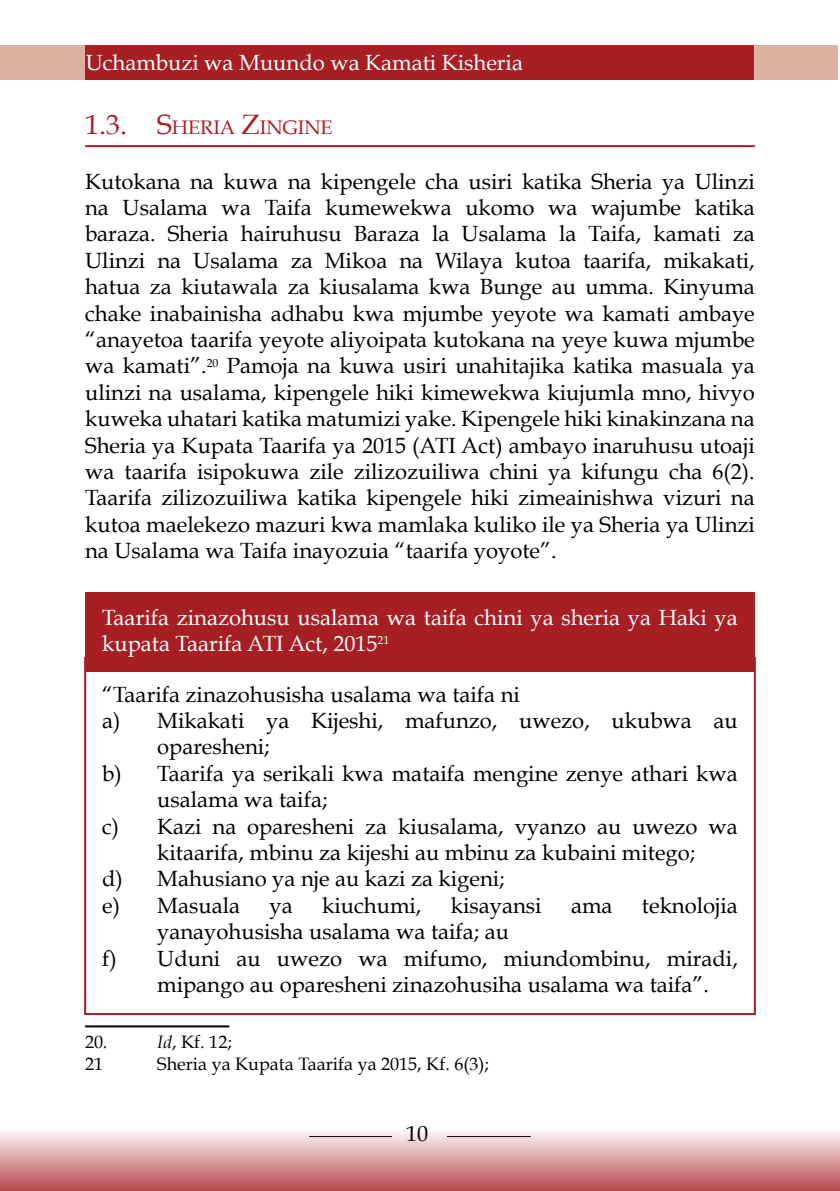
<style>
.page{position:relative;width:840px;height:1191px;background:#fff}
.page>*{position:absolute;margin:0;border:0;box-sizing:border-box;transform-origin:0 0}
.t1{font:22px/26.4px "Book Antiqua";color:#000;text-align:justify}
.t2{font:22px/26.4px "Book Antiqua";color:#fff}
.t3{font:19.6px "Book Antiqua";color:#a81f23}
.t4{font:18px "Book Antiqua";color:#000}
.s1{font-size:28px}
.s2{font-style:italic}
</style>
<div class="page">
<div style="left:0;top:45px;width:837px;height:34px;background:#ddb09f"></div>
<div style="left:86px;top:45px;width:667px;height:34px;background:#a81f23"></div>
<div style="left:0;top:1119px;width:839px;height:72px;background:linear-gradient(to bottom,#fff,#b94b4e)"></div>
<div style="left:85px;top:592px;width:669px;height:79px;background:#a81f23"></div>
<div style="left:84px;top:657px;width:671px;height:358px;border:2px solid #a81f23"></div>
<hr style="left:85px;top:145px;width:669px;height:2px;background:#a81f23">
<hr style="left:85px;top:1025px;width:144px;height:2px;background:#000">
<p class="t2" style="left:86px;top:50px;width:438px">Uchambuzi wa Muundo wa Kamati Kisheria</p>
<p class="t3" style="left:85px;top:115px;width:248px"><span class="s1">1.3. S</span>HERIA <span class="s1">Z</span>INGINE</p>
<p class="t1" style="left:85px;top:168px;width:671px">Kutokana na kuwa na kipengele cha usiri katika Sheria ya Ulinzi na Usalama wa Taifa kumewekwa ukomo wa wajumbe katika baraza. Sheria hairuhusu Baraza la Usalama la Taifa, kamati za Ulinzi na Usalama za Mikoa na Wilaya kutoa taarifa, mikakati, hatua za kiutawala za kiusalama kwa Bunge au umma. Kinyuma chake inabainisha adhabu kwa mjumbe yeyote wa kamati ambaye “anayetoa taarifa yeyote aliyoipata kutokana na yeye kuwa mjumbe wa kamati”.<sup>20</sup> Pamoja na kuwa usiri unahitajika katika masuala ya ulinzi na usalama, kipengele hiki kimewekwa kiujumla mno, hivyo kuweka uhatari katika matumizi yake. Kipengele hiki kinakinzana na Sheria ya Kupata Taarifa ya 2015 (ATI Act) ambayo inaruhusu utoaji wa taarifa isipokuwa zile zilizozuiliwa chini ya kifungu cha 6(2).<br>Taarifa zilizozuiliwa katika kipengele hiki zimeainishwa vizuri na kutoa maelekezo mazuri kwa mamlaka kuliko ile ya Sheria ya Ulinzi na Usalama wa Taifa inayozuia “taarifa yoyote”.</p>
<p class="t2" style="left:102px;top:604px;width:637px">Taarifa zinazohusu usalama wa taifa chini ya sheria ya Haki ya kupata Taarifa ATI Act, 2015<sup>21</sup></p>
<p class="t1" style="left:102px;top:681px;width:419px">“Taarifa zinazohusisha usalama wa taifa ni</p>
<p class="t1" style="left:102px;top:707px;width:636px">a) Mikakati ya Kijeshi, mafunzo, uwezo, ukubwa au</p>
<p class="t1" style="left:157px;top:733px;width:114px">oparesheni;</p>
<p class="t1" style="left:102px;top:760px;width:636px">b) Taarifa ya serikali kwa mataifa mengine zenye athari kwa</p>
<p class="t1" style="left:157px;top:786px;width:172px">usalama wa taifa;</p>
<p class="t1" style="left:102px;top:813px;width:637px">c) Kazi na oparesheni za kiusalama, vyanzo au uwezo wa</p>
<p class="t1" style="left:157px;top:839px;width:539px">kitaarifa, mbinu za kijeshi au mbinu za kubaini mitego;</p>
<p class="t1" style="left:102px;top:865px;width:404px">d) Mahusiano ya nje au kazi za kigeni;</p>
<p class="t1" style="left:102px;top:892px;width:139px">e) Masuala</p>
<p class="t1" style="left:269px;top:892px;width:25px">ya</p>
<p class="t1" style="left:322px;top:892px;width:101px">kiuchumi,</p>
<p class="t1" style="left:450px;top:892px;width:92px">kisayansi</p>
<p class="t1" style="left:570px;top:892px;width:43px">ama</p>
<p class="t1" style="left:641px;top:892px;width:97px">teknolojia</p>
<p class="t1" style="left:157px;top:918px;width:353px">yanayohusisha usalama wa taifa; au</p>
<p class="t1" style="left:102px;top:945px;width:636px">f) Uduni au uwezo wa mifumo, miundombinu, miradi,</p>
<p class="t1" style="left:157px;top:971px;width:553px">mipango au oparesheni zinazohusiha usalama wa taifa”.</p>
<p class="t4" style="left:85px;top:1030px;width:24px">20<span class="s2">.</span></p>
<p class="t4" style="left:157px;top:1030px;width:76px"><span class="s2">Id</span>, Kf. 12;</p>
<p class="t4" style="left:85px;top:1052px;width:19px">21</p>
<p class="t4" style="left:157px;top:1052px;width:333px">Sheria ya Kupata Taarifa ya 2015, Kf. 6(3);</p>
<p class="t1" style="left:406px;top:1120px;width:23px">10</p>
</div>
